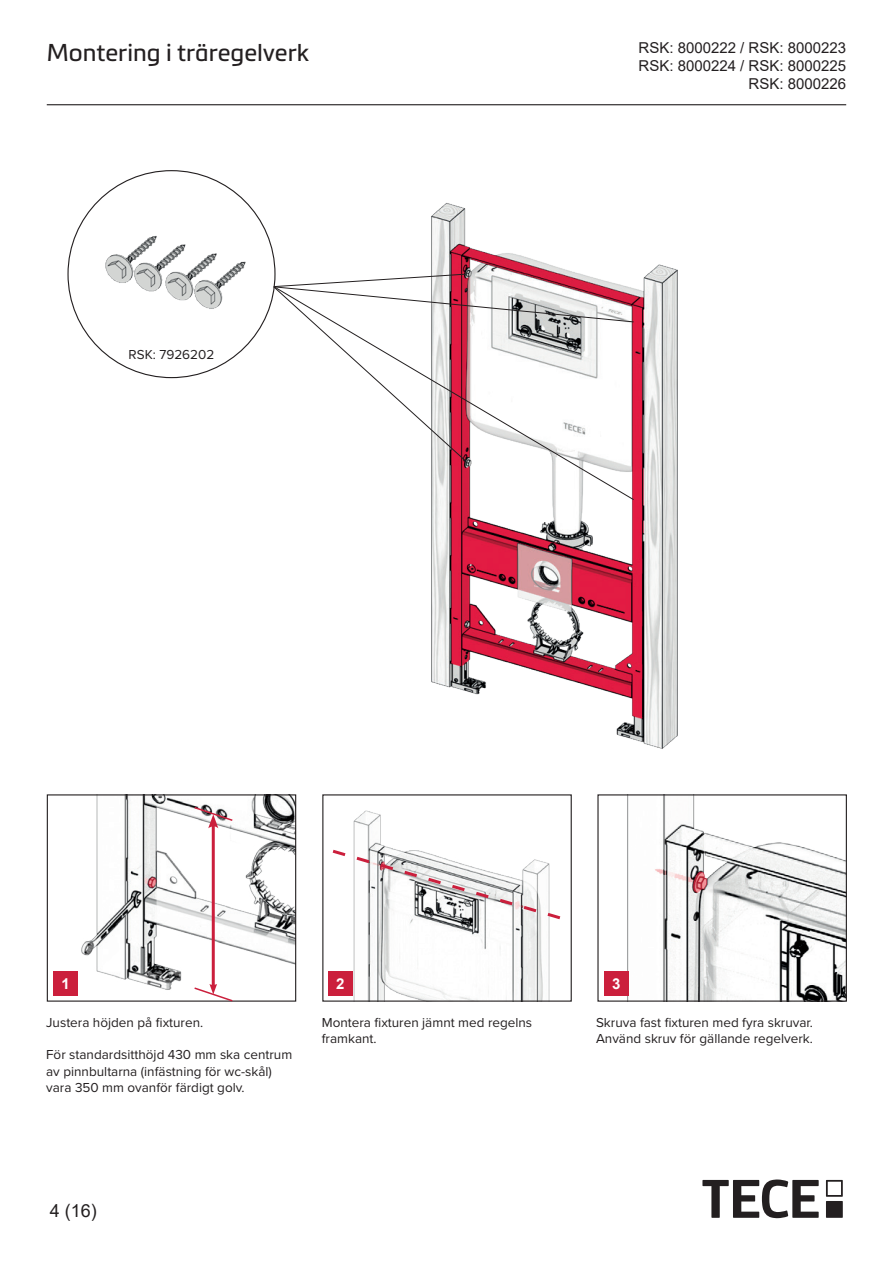
<style>
.page{position:relative;width:893px;height:1263px;background:#fff}
.page>*{position:absolute;margin:0;border:0;box-sizing:border-box;transform-origin:0 0}
.t1{font:24px "Metronic Pro";color:#231f20}
.t2{font:18px "Arial";color:#231f20}
.t3{font:15px/18px "Arial";color:#231f20;text-align:right}
.t4{font:700 15px "Arial";color:#fff}
.t5{font:13.5px/16.2px "Proxima Nova";color:#231f20}
</style>
<div class="page">
<img style="left:604px;top:796px;width:241px;height:204px">
<div style="left:597px;top:794px;width:250px;height:208px;border:1px solid #231f20"></div>
<img style="left:431px;top:203px;width:247px;height:546px">
<img style="left:53px;top:796px;width:241px;height:200px">
<div style="left:47px;top:794px;width:249px;height:208px;border:1px solid #231f20"></div>
<img style="left:328px;top:810px;width:222px;height:190px">
<img style="left:68px;top:171px;width:207px;height:207px;border-radius:103px">
<div style="left:604px;top:971px;width:24px;height:24px;background:#cb1f3c"></div>
<div style="left:53px;top:971px;width:24px;height:24px;background:#cb1f3c"></div>
<div style="left:328px;top:971px;width:24px;height:24px;background:#cb1f3c"></div>
<hr style="left:212px;top:824px;width:3px;height:162px;background:#cb1f3c">
<svg style="left:193px;top:806px;width:41px;height:22px"></svg>
<svg style="left:193px;top:984px;width:41px;height:18px"></svg>
<svg style="left:329px;top:847px;width:232px;height:74px"></svg>
<svg style="left:431px;top:462px;width:203px;height:38px"></svg>
<svg style="left:273px;top:274px;width:361px;height:188px"></svg>
<div style="left:826px;top:1201px;width:17px;height:17px;background:#231f20"></div>
<svg style="left:826px;top:1180px;width:17px;height:17px"></svg>
<svg style="left:702px;top:1179px;width:117px;height:39px"></svg>
<hr style="left:47px;top:104px;width:799px;height:1px;background:#231f20">
<h1 class="t1" style="left:47px;top:36px;width:264px">Montering i träregelverk</h1>
<p class="t3" style="left:638px;top:39px;width:209px">RSK: 8000222 / RSK: 8000223<br>RSK: 8000224 / RSK: 8000225<br>RSK: 8000226</p>
<p class="t5" style="left:129px;top:346px;width:87px">RSK: 7926202</p>
<p class="t4" style="left:61px;top:973px;width:10px">1</p>
<p class="t4" style="left:336px;top:973px;width:10px">2</p>
<p class="t4" style="left:612px;top:973px;width:10px">3</p>
<p class="t5" style="left:46px;top:1014px;width:159px">Justera höjden på fixturen.</p>
<p class="t5" style="left:46px;top:1046px;width:248px">För standardsitthöjd 430 mm ska centrum av pinnbultarna (infästning för wc-skål) vara 350 mm ovanför färdigt golv.</p>
<p class="t5" style="left:322px;top:1014px;width:212px">Montera fixturen jämnt med regelns framkant.</p>
<h2 class="t2" style="left:50px;top:1198px;width:49px">4 (16)</h2>
<p class="t5" style="left:596px;top:1014px;width:218px">Skruva fast fixturen med fyra skruvar.<br>Använd skruv för gällande regelverk.</p>
</div>
